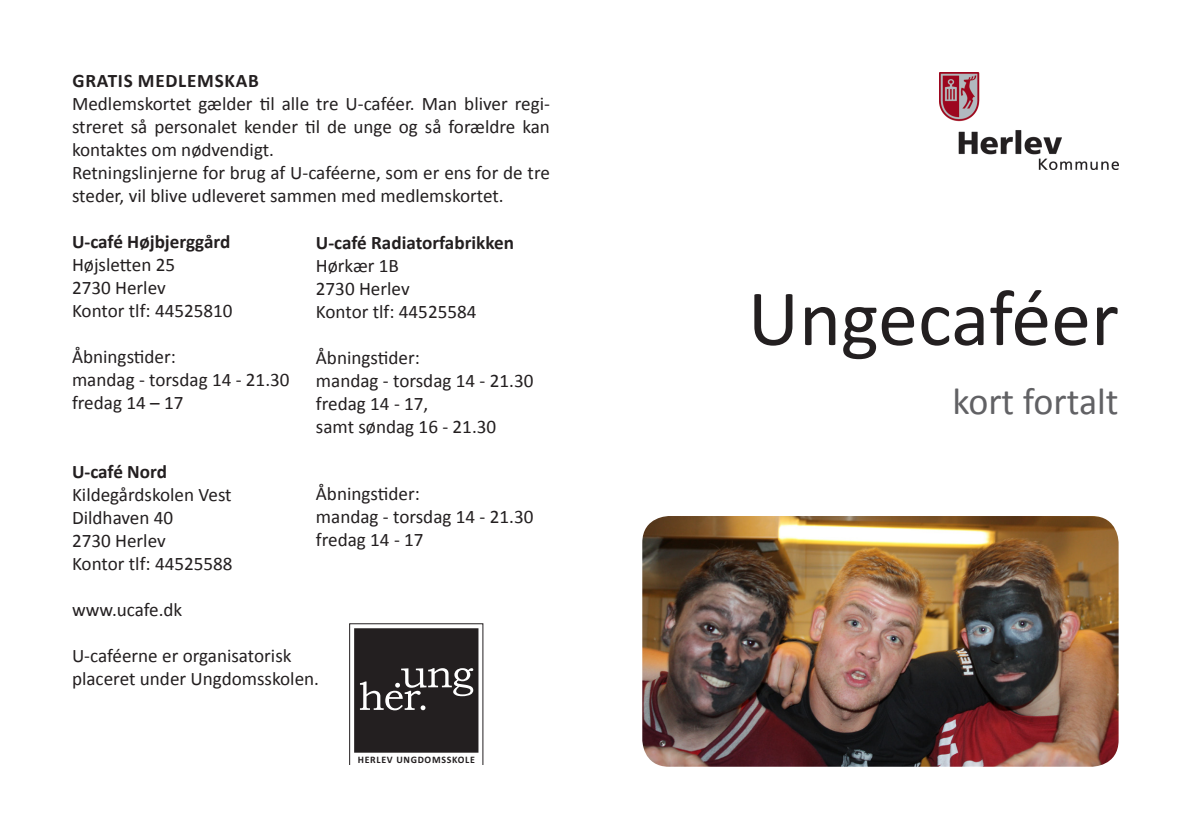
<style>
.page{position:relative;width:1191px;height:840px;background:#fff}
.page>*{position:absolute;margin:0;border:0;box-sizing:border-box;transform-origin:0 0}
.t1{font:80px "Calibri";color:#231f20}
.t2{font:37.8px "Calibri";color:#616164}
.t3{font:19.2px/23px "Calibri";color:#231f20;text-align:justify}
.t4{font:700 19.2px "Calibri";color:#231f20}
.t5{font:700 19.2px "Calibri";letter-spacing:.04em;color:#231f20}
.t6{font:700 9.8px "Calibri";letter-spacing:.07em;color:#231f20}
</style>
<div class="page">
<svg style="left:349px;top:623px;width:134px;height:141px"></svg>
<img style="left:642px;top:516px;width:476px;height:250px">
<img style="left:939px;top:72px;width:179px;height:98px">
<p class="t5" style="left:72px;top:68px;width:188px">GRATIS MEDLEMSKAB</p>
<p class="t3" style="left:72px;top:92px;width:479px">Medlemskortet gælder til alle tre U-caféer. Man bliver regi&shy;streret så personalet kender til de unge og så forældre kan kontaktes om nødvendigt.</p>
<p class="t3" style="left:72px;top:161px;width:479px">Retningslinjerne for brug af U-caféerne, som er ens for de tre steder, vil blive udleveret sammen med medlemskortet.</p>
<p class="t4" style="left:72px;top:229px;width:160px">U-café Højbjerggård</p>
<p class="t3" style="left:72px;top:253px;width:105px">Højsletten 25</p>
<p class="t3" style="left:72px;top:276px;width:95px">2730 Herlev</p>
<p class="t3" style="left:72px;top:299px;width:162px">Kontor tlf: 44525810</p>
<p class="t3" style="left:72px;top:344px;width:105px">Åbningstider:</p>
<p class="t3" style="left:72px;top:367px;width:219px">mandag - torsdag 14 - 21.30</p>
<p class="t3" style="left:72px;top:390px;width:113px">fredag 14 – 17</p>
<p class="t4" style="left:316px;top:230px;width:200px">U-café Radiatorfabrikken</p>
<p class="t3" style="left:316px;top:254px;width:85px">Hørkær 1B</p>
<p class="t3" style="left:316px;top:277px;width:95px">2730 Herlev</p>
<p class="t3" style="left:316px;top:300px;width:162px">Kontor tlf: 44525584</p>
<p class="t3" style="left:316px;top:346px;width:105px">Åbningstider:</p>
<p class="t3" style="left:316px;top:369px;width:219px">mandag - torsdag 14 - 21.30</p>
<p class="t3" style="left:316px;top:392px;width:114px">fredag 14 - 17,</p>
<p class="t3" style="left:316px;top:415px;width:182px">samt søndag 16 - 21.30</p>
<p class="t4" style="left:72px;top:458px;width:97px">U-café Nord</p>
<p class="t3" style="left:72px;top:482px;width:161px">Kildegårdskolen Vest</p>
<p class="t3" style="left:72px;top:505px;width:103px">Dildhaven 40</p>
<p class="t3" style="left:72px;top:528px;width:95px">2730 Herlev</p>
<p class="t3" style="left:72px;top:551px;width:162px">Kontor tlf: 44525588</p>
<p class="t3" style="left:72px;top:597px;width:112px">www.ucafe.dk</p>
<p class="t3" style="left:72px;top:643px;width:221px">U-caféerne er organisatorisk</p>
<p class="t3" style="left:72px;top:666px;width:248px">placeret under Ungdomsskolen.</p>
<p class="t3" style="left:316px;top:482px;width:105px">Åbningstider:</p>
<p class="t3" style="left:316px;top:505px;width:219px">mandag - torsdag 14 - 21.30</p>
<p class="t3" style="left:316px;top:528px;width:109px">fredag 14 - 17</p>
<p class="t6" style="left:358px;top:752px;width:119px">HERLEV UNGDOMSSKOLE</p>
<p class="t1" style="left:747px;top:267px;width:373px">Ungecaféer</p>
<p class="t2" style="left:952px;top:377px;width:168px">kort fortalt</p>
</div>
